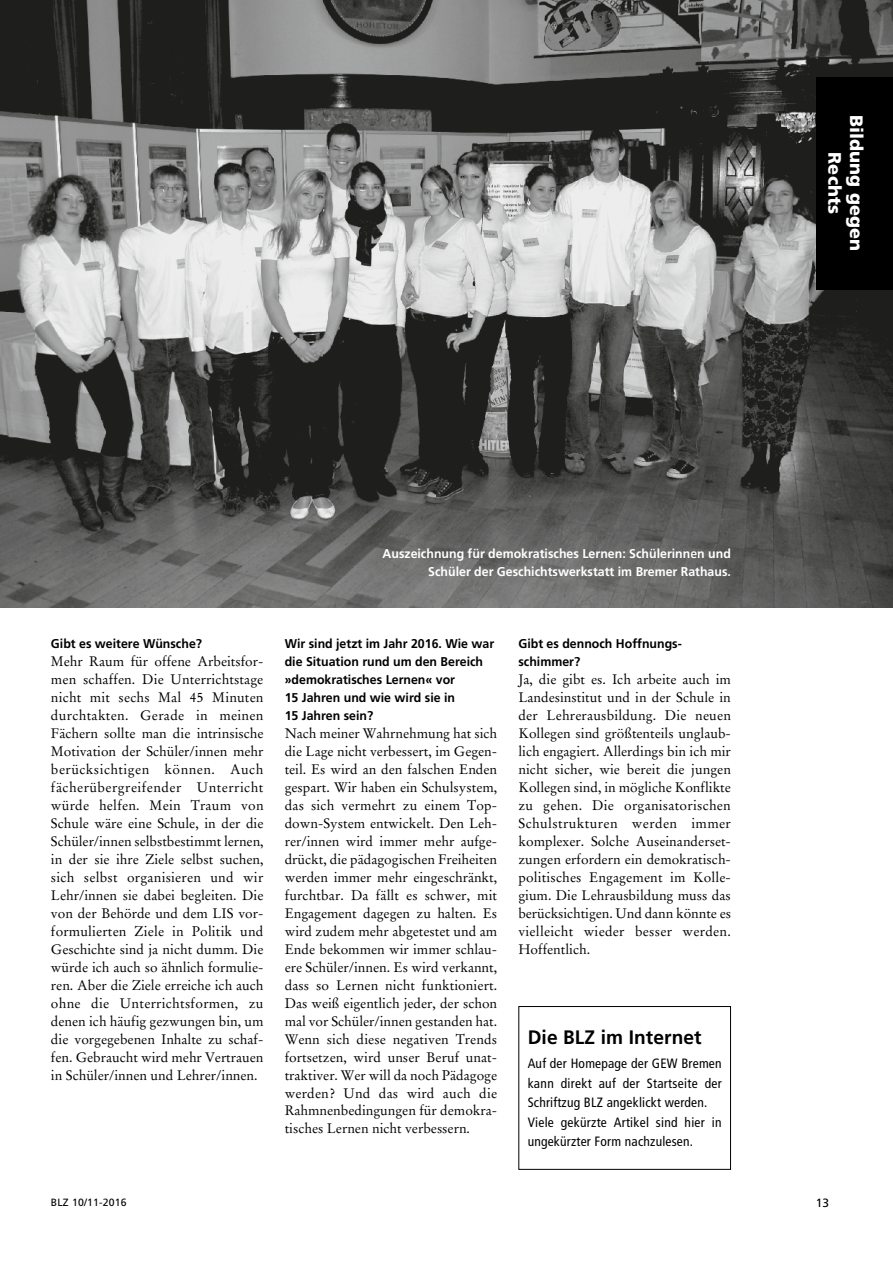
<style>
.page{position:relative;width:893px;height:1263px;background:#fff}
.page>*{position:absolute;margin:0;border:0;box-sizing:border-box;transform-origin:0 0}
.t1{font:700 19.5px "Frutiger";letter-spacing:.005em;color:#000}
.t2{font:900 18px/21.6px "Frutiger";letter-spacing:.005em;color:#fff;text-align:center}
.t3{font:13.8px/18px "Stempel Garamond";color:#000;text-align:justify}
.t4{font:condensed 13.5px/19.5px "Frutiger";letter-spacing:.015em;color:#000}
.t5{font:700 12.75px/18px "Frutiger";color:#000}
.t6{font:700 12.75px/18px "Frutiger";color:#fff;text-align:right}
.t7{font:12px "Frutiger";color:#000}
.t8{font:10.5px "Frutiger";letter-spacing:.015em;color:#000}
</style>
<div class="page">
<img style="left:0;top:0;width:892px;height:608px">
<div style="left:816px;top:77px;width:76px;height:212px;background:#000"></div>
<div style="left:518px;top:1006px;width:213px;height:164px;border:1px solid #000"></div>
<h2 class="t2" style="left:866px;top:115px;width:138px;rotate:90deg">Bildung gegen<br>Rechts</h2>
<p class="t6" style="left:382px;top:546px;width:350px">Auszeichnung für demokratisches Lernen: Schülerinnen und<br>Schüler der Geschichtswerkstatt im Bremer Rathaus.</p>
<p class="t5" style="left:51px;top:635px;width:153px">Gibt es weitere Wünsche?</p>
<p class="t3" style="left:51px;top:653px;width:214px">Mehr Raum für offene Arbeitsfor&shy;men schaffen. Die Unterrichtstage nicht mit sechs Mal 45 Minuten durchtakten. Gerade in meinen Fächern sollte man die intrinsische Motivation der Schüler/innen mehr berücksichtigen können. Auch fächerübergreifender Unterricht würde helfen. Mein Traum von Schule wäre eine Schule, in der die Schüler/innen selbstbestimmt lernen, in der sie ihre Ziele selbst suchen, sich selbst organisieren und wir Lehr/innen sie dabei begleiten. Die von der Behörde und dem LIS vor&shy;formulierten Ziele in Politik und Geschichte sind ja nicht dumm. Die würde ich auch so ähnlich formulie&shy;ren. Aber die Ziele erreiche ich auch ohne die Unterrichtsformen, zu denen ich häufig gezwungen bin, um die vorgegebenen Inhalte zu schaf&shy;fen. Gebraucht wird mehr Vertrauen in Schüler/innen und Lehrer/innen.</p>
<p class="t5" style="left:285px;top:635px;width:211px">Wir sind jetzt im Jahr 2016. Wie war die Situation rund um den Bereich »demokratisches Lernen« vor<br>15 Jahren und wie wird sie in<br>15 Jahren sein?</p>
<p class="t3" style="left:285px;top:725px;width:214px">Nach meiner Wahrnehmung hat sich die Lage nicht verbessert, im Gegen&shy;teil. Es wird an den falschen Enden gespart. Wir haben ein Schulsystem, das sich vermehrt zu einem Top&shy;down-System entwickelt. Den Leh&shy;rer/innen wird immer mehr aufge&shy;drückt, die pädagogischen Freiheiten werden immer mehr eingeschränkt, furchtbar. Da fällt es schwer, mit Engagement dagegen zu halten. Es wird zudem mehr abgetestet und am Ende bekommen wir immer schlau&shy;ere Schüler/innen. Es wird verkannt, dass so Lernen nicht funktioniert.<br>Das weiß eigentlich jeder, der schon mal vor Schüler/innen gestanden hat.<br>Wenn sich diese negativen Trends fortsetzen, wird unser Beruf unat&shy;traktiver. Wer will da noch Pädagoge werden? Und das wird auch die Rahmnenbedingungen für demokra&shy;tisches Lernen nicht verbessern.</p>
<p class="t5" style="left:518px;top:635px;width:165px">Gibt es dennoch Hoffnungs&shy;schimmer?</p>
<p class="t3" style="left:518px;top:671px;width:214px">Ja, die gibt es. Ich arbeite auch im Landesinstitut und in der Schule in der Lehrerausbildung. Die neuen Kollegen sind größtenteils unglaub&shy;lich engagiert. Allerdings bin ich mir nicht sicher, wie bereit die jungen Kollegen sind, in mögliche Konflikte zu gehen. Die organisatorischen Schulstrukturen werden immer komplexer. Solche Auseinanderset&shy;zungen erfordern ein demokratisch&shy;politisches Engagement im Kolle&shy;gium. Die Lehrausbildung muss das berücksichtigen. Und dann könnte es vielleicht wieder besser werden.<br>Hoffentlich.</p>
<h1 class="t1" style="left:528px;top:1030px;width:175px">Die BLZ im Internet</h1>
<p class="t4" style="left:528px;top:1055px;width:196px">Auf der Homepage der GEW Bremen kann direkt auf der Startseite der Schriftzug BLZ angeklickt werden.<br>Viele gekürzte Artikel sind hier in ungekürzter Form nachzulesen.</p>
<p class="t8" style="left:51px;top:1198px;width:77px">BLZ 10/11-2016</p>
<p class="t7" style="left:816px;top:1198px;width:15px">13</p>
</div>
